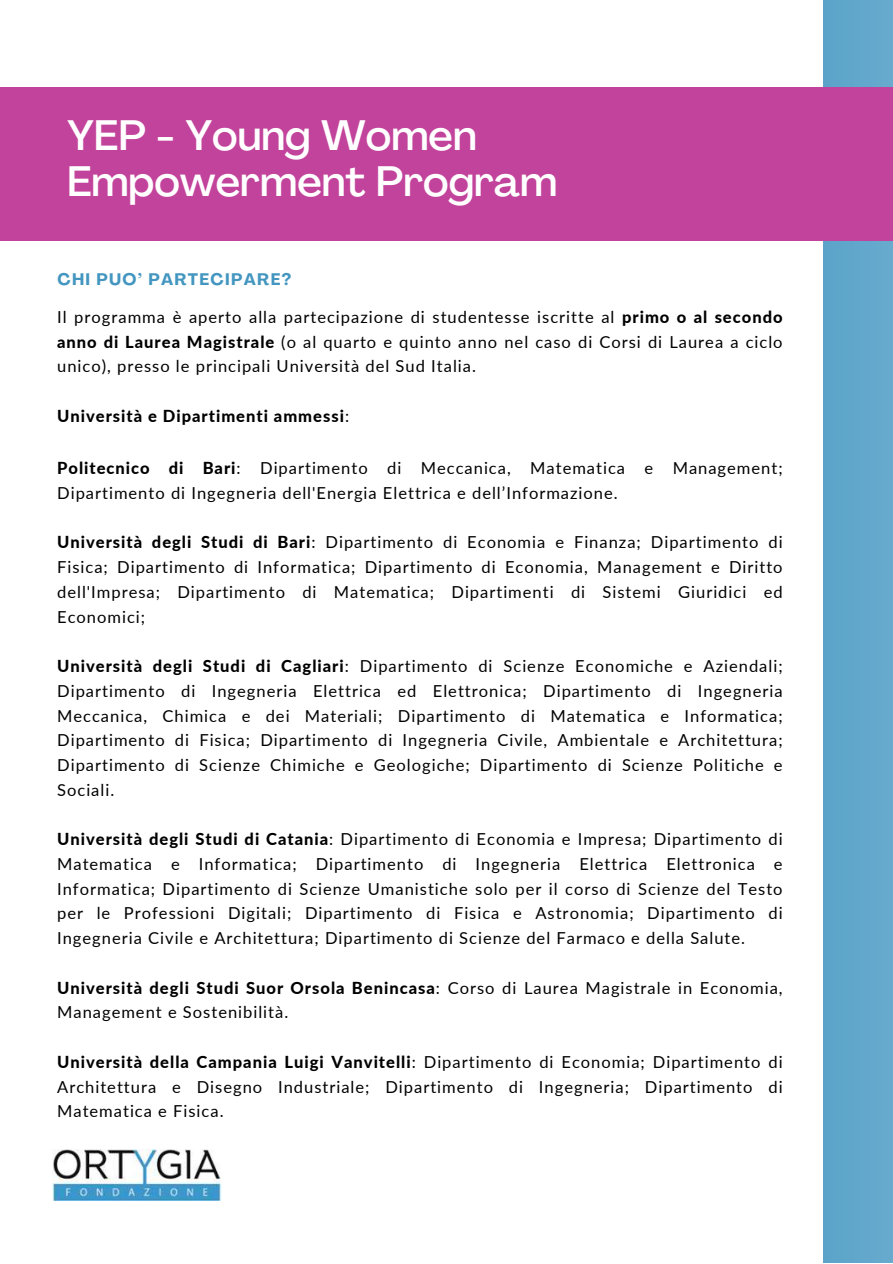
<style>
.page{position:relative;width:893px;height:1264px;background:#fff}
.page>*{position:absolute;margin:0;border:0;box-sizing:border-box;transform-origin:0 0}
.t1{font:500 42px/46px "Agrandir";color:#fff}
.t2{font:16.5px/24.8px "Lato";letter-spacing:.06em;color:#000;text-align:justify}
.t3{font:800 16.5px "Lato";letter-spacing:.06em;color:#000}
.t4{font:700 16.5px "Agrandir";letter-spacing:.08em;color:#4396c0}
.s1{font-weight:800}
.s2{font-weight:400}
</style>
<div class="page">
<div style="left:823px;top:0;width:69px;height:1262px;background:#61a7cb"></div>
<div style="left:0;top:87px;width:892px;height:153px;background:#c2439b"></div>
<img style="left:53px;top:1149px;width:169px;height:51px">
<h1 class="t1" style="left:67px;top:117px;width:491px">YEP - Young Women<br>Empowerment Program</h1>
<p class="t4" style="left:58px;top:273px;width:235px">CHI PUO’ PARTECIPARE?</p>
<p class="t2" style="left:57px;top:304px;width:727px">Il programma è aperto alla partecipazione di studentesse iscritte al <span class="s1">primo o al secondo anno di Laurea Magistrale</span> (o al quarto e quinto anno nel caso di Corsi di Laurea a ciclo unico), presso le principali Università del Sud Italia.</p>
<p class="t3" style="left:57px;top:405px;width:293px">Università e Dipartimenti ammessi<span class="s2">:</span></p>
<p class="t2" style="left:57px;top:455px;width:727px"><span class="s1">Politecnico di Bari</span>: Dipartimento di Meccanica, Matematica e Management;<br>Dipartimento di Ingegneria dell'Energia Elettrica e dell’Informazione.</p>
<p class="t2" style="left:57px;top:529px;width:727px"><span class="s1">Università degli Studi di Bari</span>: Dipartimento di Economia e Finanza; Dipartimento di Fisica; Dipartimento di Informatica; Dipartimento di Economia, Management e Diritto dell'Impresa; Dipartimento di Matematica; Dipartimenti di Sistemi Giuridici ed Economici;</p>
<p class="t2" style="left:57px;top:653px;width:727px"><span class="s1">Università degli Studi di Cagliari</span>: Dipartimento di Scienze Economiche e Aziendali; Dipartimento di Ingegneria Elettrica ed Elettronica; Dipartimento di Ingegneria Meccanica, Chimica e dei Materiali; Dipartimento di Matematica e Informatica; Dipartimento di Fisica; Dipartimento di Ingegneria Civile, Ambientale e Architettura; Dipartimento di Scienze Chimiche e Geologiche; Dipartimento di Scienze Politiche e Sociali.</p>
<p class="t2" style="left:57px;top:826px;width:727px"><span class="s1">Università degli Studi di Catania</span>: Dipartimento di Economia e Impresa; Dipartimento di Matematica e Informatica; Dipartimento di Ingegneria Elettrica Elettronica e Informatica; Dipartimento di Scienze Umanistiche solo per il corso di Scienze del Testo per le Professioni Digitali; Dipartimento di Fisica e Astronomia; Dipartimento di Ingegneria Civile e Architettura; Dipartimento di Scienze del Farmaco e della Salute.</p>
<p class="t2" style="left:57px;top:974px;width:727px"><span class="s1">Università degli Studi Suor Orsola Benincasa</span>: Corso di Laurea Magistrale in Economia,<br>Management e Sostenibilità.</p>
<p class="t2" style="left:57px;top:1049px;width:727px"><span class="s1">Università della Campania Luigi Vanvitelli</span>: Dipartimento di Economia; Dipartimento di Architettura e Disegno Industriale; Dipartimento di Ingegneria; Dipartimento di Matematica e Fisica.</p>
</div>
